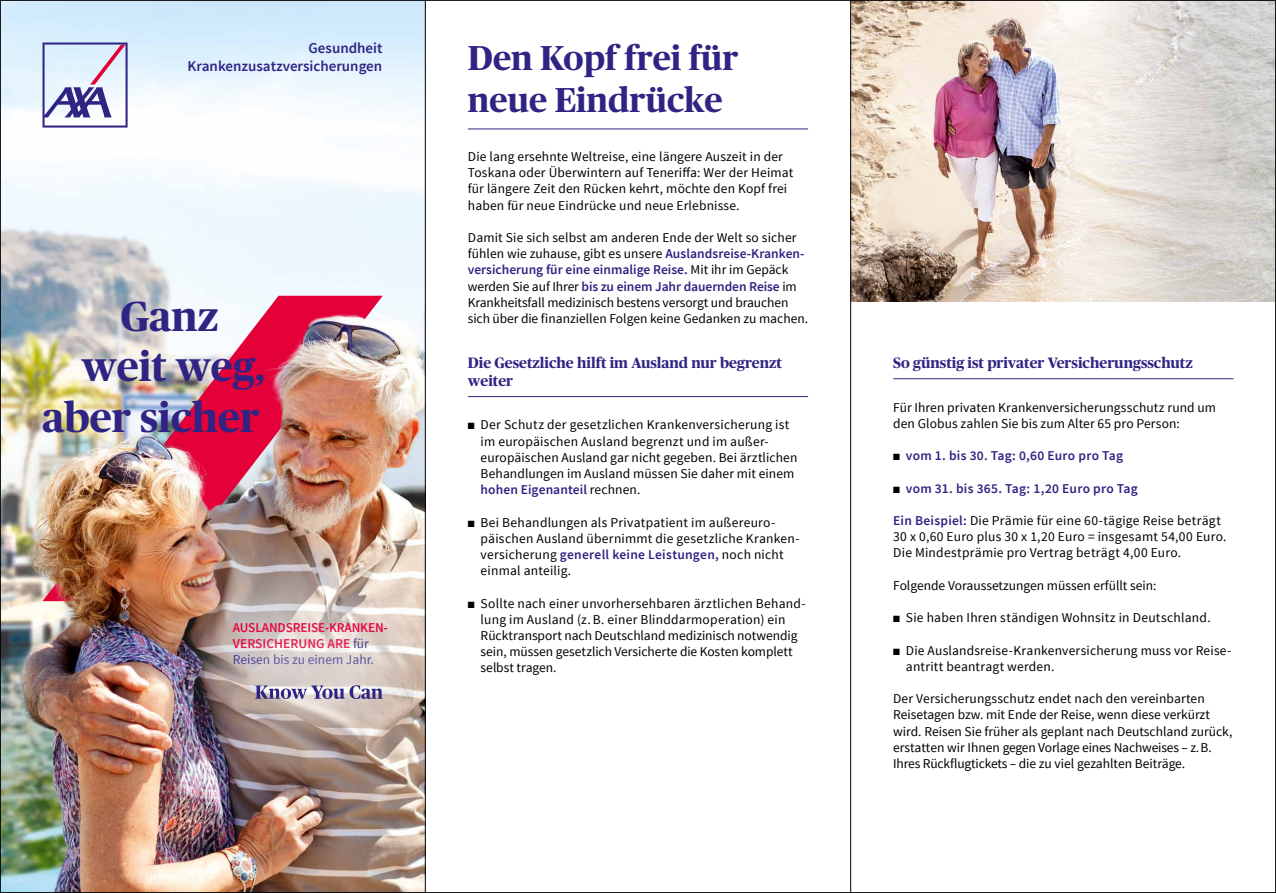
<style>
.page{position:relative;width:1276px;height:893px;background:#fff}
.page>*{position:absolute;margin:0;border:0;box-sizing:border-box;transform-origin:0 0}
.t1{font:700 41.85px "Publico Headline";color:#2f2483}
.t2{font:700 34.5px/41.4px "Publico Headline";color:#2f2483}
.t3{font:700 15px/18px "Publico Headline";color:#2f2483}
.t4{font:600 15px/18px "Source Sans Pro";color:#2f2483;text-align:right}
.t5{font:13.5px/16.2px "Source Sans Pro";letter-spacing:.01em;color:#000}
.t6{font:600 13.5px "Source Sans Pro";letter-spacing:.02em;color:#2f2483}
.t7{font:600 13.5px/16.2px "Source Sans Pro";letter-spacing:-.01em;color:#e40039}
.s1{font-weight:400;color:#2f2483}
.s2{font-weight:600;color:#2f2483}
.s3{color:#000}
</style>
<div class="page">
<img style="left:851px;top:2px;width:423px;height:300px">
<img style="left:2px;top:2px;width:423px;height:889px">
<img style="left:43px;top:296px;width:340px;height:305px">
<hr style="left:893px;top:378px;width:340px;height:1px;background:#2f2483">
<hr style="left:468px;top:129px;width:340px;height:1px;background:#2f2483">
<hr style="left:468px;top:396px;width:340px;height:1px;background:#2f2483">
<svg style="left:43px;top:43px;width:85px;height:85px"></svg>
<div style="left:155px;top:542px;width:308px;height:202px;background:#fff;opacity:.75"></div>
<div style="left:178px;top:606px;width:281px;height:173px;background:#fff;opacity:.75"></div>
<svg style="left:255px;top:685px;width:128px;height:14px"></svg>
<hr style="left:425px;top:0;width:1px;height:893px;background:#000">
<hr style="left:850px;top:0;width:1px;height:893px;background:#000">
<p class="t4" style="left:188px;top:40px;width:196px">Gesundheit<br>Krankenzusatzversicherungen</p>
<h1 class="t1" style="left:120px;top:286px;width:99px">Ganz</h1>
<h1 class="t1" style="left:82px;top:337px;width:185px">weit weg,</h1>
<h1 class="t1" style="left:42px;top:387px;width:219px">aber sicher</h1>
<p class="t7" style="left:233px;top:619px;width:156px">AUSLANDSREISE-KRANKEN-<br>VERSICHERUNG ARE <span class="s1">für<br>Reisen bis zu einem Jahr.</span></p>
<h2 class="t2" style="left:468px;top:35px;width:272px">Den Kopf frei für neue Eindrücke</h2>
<p class="t5" style="left:468px;top:149px;width:327px">Die lang ersehnte Weltreise, eine längere Auszeit in der Toskana oder Überwintern auf Teneriffa: Wer der Heimat für längere Zeit den Rücken kehrt, möchte den Kopf frei haben für neue Eindrücke und neue Erlebnisse.</p>
<p class="t5" style="left:468px;top:230px;width:342px">Damit Sie sich selbst am anderen Ende der Welt so sicher fühlen wie zuhause, gibt es unsere <span class="s2">Auslandsreise-Kranken&shy;versicherung für eine einmalige Reise.</span> Mit ihr im Gepäck werden Sie auf Ihrer <span class="s2">bis zu einem Jahr dauernden Reise</span> im Krankheitsfall medizinisch bestens versorgt und brauchen sich über die finanziellen Folgen keine Gedanken zu machen.</p>
<p class="t3" style="left:468px;top:352px;width:316px">Die Gesetzliche hilft im Ausland nur begrenzt weiter</p>
<p class="t5" style="left:480px;top:417px;width:318px;text-indent:-13px">■ Der Schutz der gesetzlichen Krankenversicherung ist im europäischen Ausland begrenzt und im außer&shy;europäischen Ausland gar nicht gegeben. Bei ärztlichen Behandlungen im Ausland müssen Sie daher mit einem <span class="s2">hohen Eigenanteil</span> rechnen.</p>
<p class="t5" style="left:480px;top:514px;width:320px;text-indent:-13px">■ Bei Behandlungen als Privatpatient im außereuro&shy;päischen Ausland übernimmt die gesetzliche Kranken&shy;versicherung <span class="s2">generell keine Leistungen,</span> noch nicht einmal anteilig.</p>
<p class="t5" style="left:480px;top:595px;width:326px;text-indent:-13px">■ Sollte nach einer unvorhersehbaren ärztlichen Behand&shy;lung im Ausland (z. B. einer Blinddarmoperation) ein Rücktransport nach Deutschland medizinisch notwendig sein, müssen gesetzlich Versicherte die Kosten komplett selbst tragen.</p>
<p class="t3" style="left:893px;top:353px;width:301px">So günstig ist privater Versicherungsschutz</p>
<p class="t5" style="left:893px;top:399px;width:324px">Für Ihren privaten Krankenversicherungsschutz rund um den Globus zahlen Sie bis zum Alter 65 pro Person:</p>
<p class="t6" style="left:893px;top:447px;width:231px"><span class="s3">■</span> vom 1. bis 30. Tag: 0,60 Euro pro Tag</p>
<p class="t6" style="left:893px;top:480px;width:246px"><span class="s3">■</span> vom 31. bis 365. Tag: 1,20 Euro pro Tag</p>
<p class="t5" style="left:893px;top:513px;width:335px"><span class="s2">Ein Beispiel:</span> Die Prämie für eine 60-tägige Reise beträgt<br>30 x 0,60 Euro plus 30 x 1,20 Euro = insgesamt 54,00 Euro.<br>Die Mindestprämie pro Vertrag beträgt 4,00 Euro.</p>
<p class="t5" style="left:893px;top:577px;width:265px">Folgende Voraussetzungen müssen erfüllt sein:</p>
<p class="t5" style="left:893px;top:610px;width:319px">■ Sie haben Ihren ständigen Wohnsitz in Deutschland.</p>
<p class="t5" style="left:906px;top:642px;width:327px;text-indent:-13px">■ Die Auslandsreise-Krankenversicherung muss vor Reise&shy;antritt beantragt werden.</p>
<p class="t5" style="left:893px;top:691px;width:341px">Der Versicherungsschutz endet nach den vereinbarten Reisetagen bzw. mit Ende der Reise, wenn diese verkürzt wird. Reisen Sie früher als geplant nach Deutschland zurück, erstatten wir Ihnen gegen Vorlage eines Nachweises – z.B.<br>Ihres Rückflugtickets – die zu viel gezahlten Beiträge.</p>
</div>
